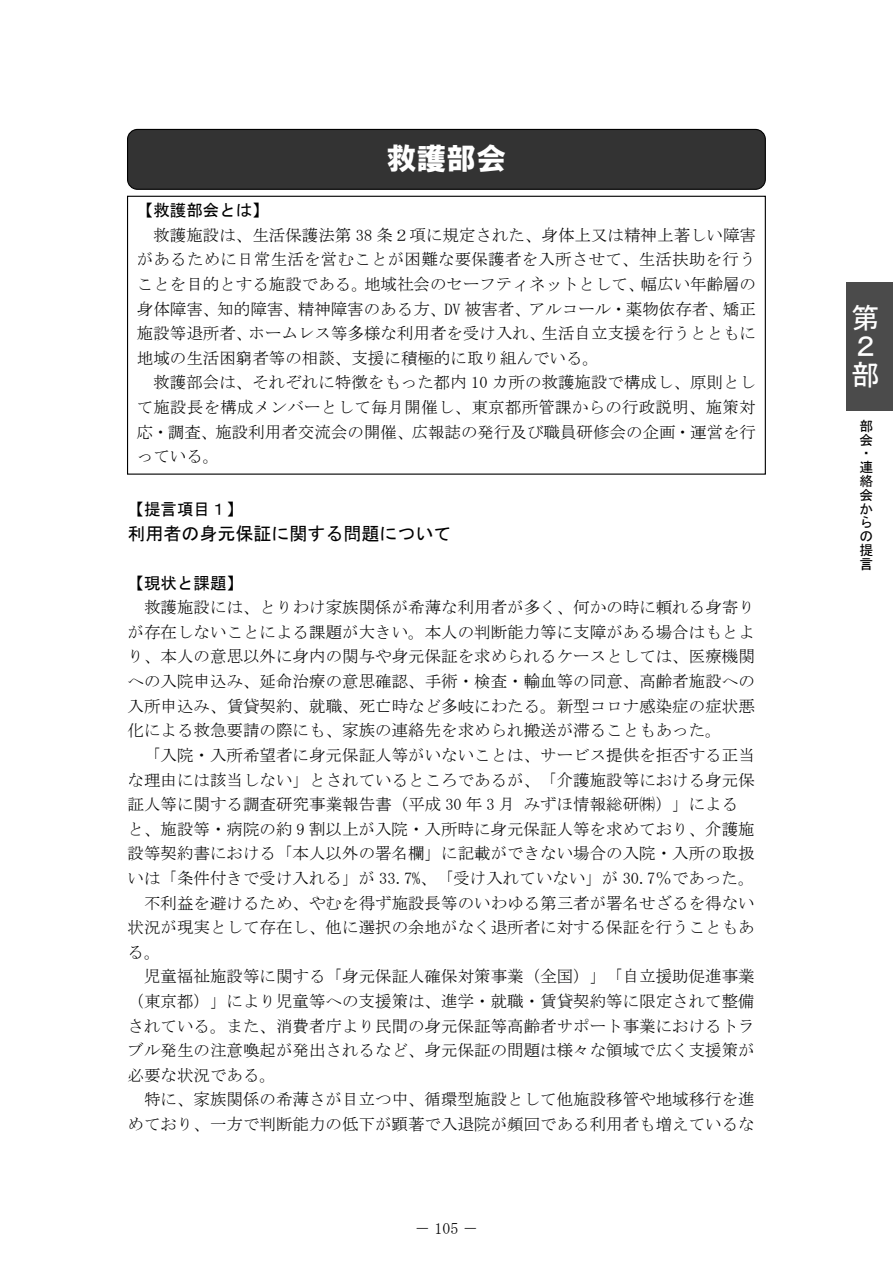
<style>
.page{position:relative;width:893px;height:1263px;background:#fff}
.page>*{position:absolute;margin:0;border:0;box-sizing:border-box;transform-origin:0 0}
.t1{font:30px "HGP Soei Kakugothic UB";color:#fff}
.t2{font:28.65px/28.7px "MS Gothic";color:#fff}
.t3{font:18px "MS Gothic";color:#000}
.t4{font:16.5px/24.6px "MS Mincho";color:#000;text-align:justify}
.t5{font:16.5px "MS Gothic";color:#000}
.t6{font:15.9px "MS Mincho";color:#000}
.t7{font:13.8px/13.8px "MS Gothic";color:#000}
</style>
<div class="page">
<div style="left:127px;top:129px;width:639px;height:61px;background:#333;border:1px solid #000;border-radius:10px"></div>
<div style="left:127px;top:196px;width:639px;height:279px;border:1px solid #000"></div>
<div style="left:846px;top:282px;width:47px;height:128px;background:#4b4b4b"></div>
<h1 class="t1" style="left:386px;top:143px;width:121px">救護部会</h1>
<p class="t5" style="left:137px;top:202px;width:134px">【救護部会とは】</p>
<p class="t4" style="left:137px;top:222px;width:621px;text-indent:16px">救護施設は、生活保護法第 38 条２項に規定された、身体上又は精神上著しい障害があるために日常生活を営むことが困難な要保護者を入所させて、生活扶助を行うことを目的とする施設である。地域社会のセーフティネットとして、幅広い年齢層の身体障害、知的障害、精神障害のある方、DV 被害者、アルコール・薬物依存者、矯正施設等退所者、ホームレス等多様な利用者を受け入れ、生活自立支援を行うとともに地域の生活困窮者等の相談、支援に積極的に取り組んでいる。</p>
<p class="t4" style="left:137px;top:370px;width:621px;text-indent:16px">救護部会は、それぞれに特徴をもった都内 10 カ所の救護施設で構成し、原則として施設長を構成メンバーとして毎月開催し、東京都所管課からの行政説明、施策対応・調査、施設利用者交流会の開催、広報誌の発行及び職員研修会の企画・運営を行っている。</p>
<p class="t5" style="left:128px;top:501px;width:117px">【提言項目１】</p>
<p class="t3" style="left:128px;top:525px;width:326px">利用者の身元保証に関する問題について</p>
<p class="t5" style="left:128px;top:574px;width:117px">【現状と課題】</p>
<p class="t4" style="left:128px;top:595px;width:629px;text-indent:17px">救護施設には、とりわけ家族関係が希薄な利用者が多く、何かの時に頼れる身寄りが存在しないことによる課題が大きい。本人の判断能力等に支障がある場合はもとより、本人の意思以外に身内の関与や身元保証を求められるケースとしては、医療機関への入院申込み、延命治療の意思確認、手術・検査・輸血等の同意、高齢者施設への入所申込み、賃貸契約、就職、死亡時など多岐にわたる。新型コロナ感染症の症状悪化による救急要請の際にも、家族の連絡先を求められ搬送が滞ることもあった。</p>
<p class="t4" style="left:144px;top:743px;width:612px">「入院・入所希望者に身元保証人等がいないことは、サービス提供を拒否する正当</p>
<p class="t4" style="left:128px;top:767px;width:629px">な理由には該当しない」とされているところであるが、「介護施設等における身元保</p>
<p class="t4" style="left:128px;top:792px;width:612px">証人等に関する調査研究事業報告書（平成 30 年 3 月みずほ情報総研㈱）」による</p>
<p class="t4" style="left:128px;top:816px;width:629px">と、施設等・病院の約 9 割以上が入院・入所時に身元保証人等を求めており、介護施</p>
<p class="t4" style="left:128px;top:841px;width:629px">設等契約書における「本人以外の署名欄」に記載ができない場合の入院・入所の取扱</p>
<p class="t4" style="left:128px;top:866px;width:629px">いは「条件付きで受け入れる」が 33.7%、「受け入れていない」が 30.7％であった。</p>
<p class="t4" style="left:144px;top:890px;width:612px">不利益を避けるため、やむを得ず施設長等のいわゆる第三者が署名せざるを得ない</p>
<p class="t4" style="left:128px;top:915px;width:629px">状況が現実として存在し、他に選択の余地がなく退所者に対する保証を行うこともあ</p>
<p class="t4" style="left:128px;top:939px;width:35px">る。</p>
<p class="t4" style="left:144px;top:964px;width:612px">児童福祉施設等に関する「身元保証人確保対策事業（全国）」「自立援助促進事業</p>
<p class="t4" style="left:128px;top:989px;width:629px">（東京都）」により児童等への支援策は、進学・就職・賃貸契約等に限定されて整備</p>
<p class="t4" style="left:128px;top:1013px;width:629px">されている。また、消費者庁より民間の身元保証等高齢者サポート事業におけるトラ</p>
<p class="t4" style="left:128px;top:1038px;width:629px">ブル発生の注意喚起が発出されるなど、身元保証の問題は様々な領域で広く支援策が</p>
<p class="t4" style="left:128px;top:1062px;width:150px">必要な状況である。</p>
<p class="t4" style="left:144px;top:1087px;width:612px">特に、家族関係の希薄さが目立つ中、循環型施設として他施設移管や地域移行を進</p>
<p class="t4" style="left:127px;top:1112px;width:629px">めており、一方で判断能力の低下が顕著で入退院が頻回である利用者も増えているな</p>
<p class="t6" style="left:415px;top:1220px;width:65px">－ 105 －</p>
<h2 class="t2" style="left:851px;top:303px;width:29px">第<br>２部</h2>
<p class="t7" style="left:859px;top:419px;width:15px">部会・連絡会からの提言</p>
</div>
